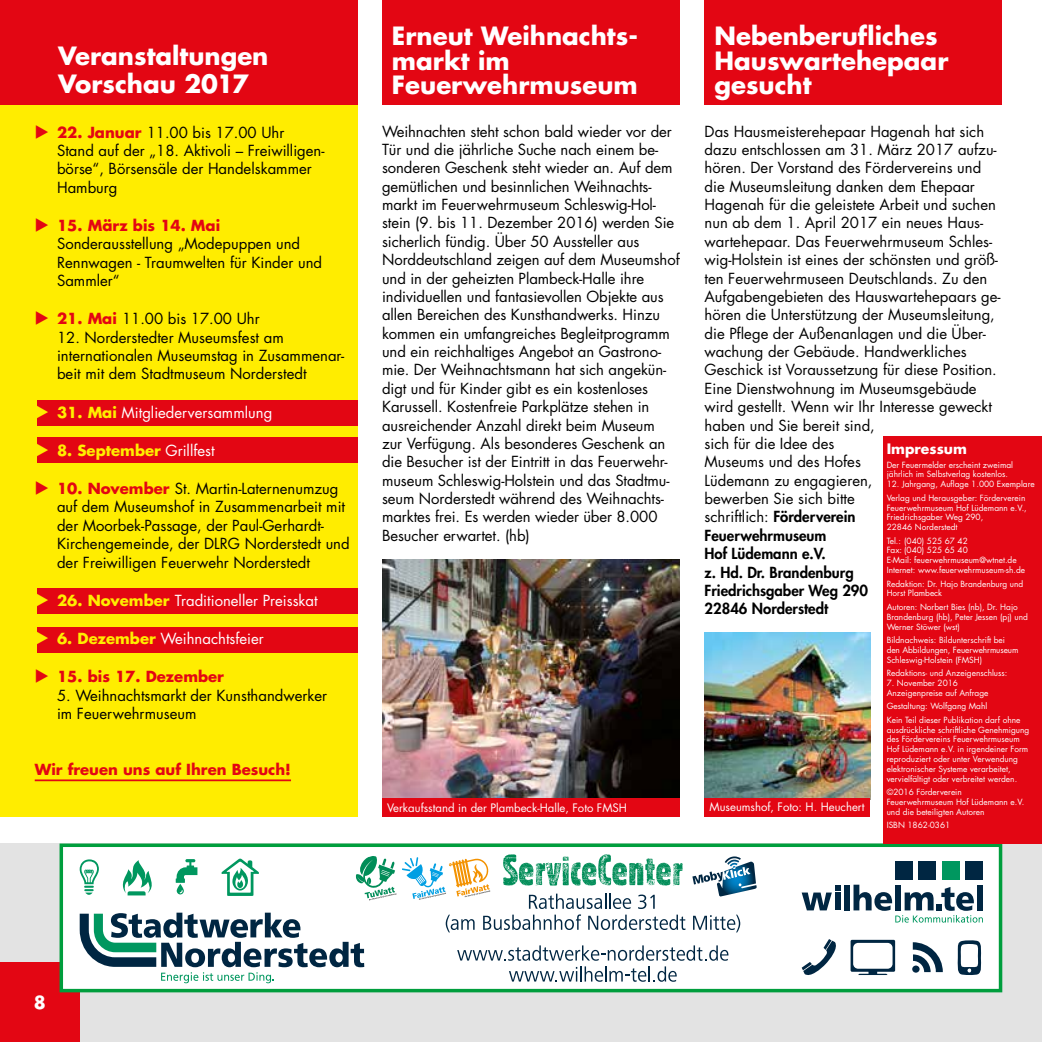
<style>
.page{position:relative;width:1042px;height:1042px;background:#fff}
.page>*{position:absolute;margin:0;border:0;box-sizing:border-box;transform-origin:0 0}
.t1{font:700 24.5px/24.5px "Futura";color:#fff}
.t2{font:700 17.5px "Futura";color:#fff}
.t3{font:14.88px/18.4px "Futura";color:#000}
.t4{font:14.88px "Futura";color:#fff}
.t5{font:700 14.88px "Futura";color:#e30613}
.t6{font:700 14.88px "Futura";color:#ffed00}
.t7{font:700 14px "Futura";color:#fff}
.t8{font:11.38px "Futura";color:#fff}
.t9{font:8.4px/9.8px "Futura";color:#fff}
.s1{font-weight:700;color:#e30613}
.s2{font-weight:700;color:#ffed00}
.s3{font-weight:400;color:#fff}
.s4{font-weight:800}
</style>
<div class="page">
<div style="left:0;top:843px;width:1042px;height:199px;background:#e3e3e3"></div>
<div style="left:0;top:962px;width:79px;height:80px;background:#e30613"></div>
<div style="left:0;top:99px;width:357px;height:717px;background:#ffed00"></div>
<div style="left:60px;top:843px;width:942px;height:149px;background:#fff;border:4px solid #009e3d"></div>
<div style="left:0;top:0;width:357px;height:105px;background:#e30613"></div>
<div style="left:37px;top:400px;width:320px;height:26px;background:#e30613"></div>
<div style="left:37px;top:437px;width:320px;height:26px;background:#e30613"></div>
<svg style="left:693px;top:914px;width:47px;height:18px"></svg>
<svg style="left:80px;top:912px;width:284px;height:71px"></svg>
<div style="left:895px;top:862px;width:18px;height:18px;background:#002642"></div>
<div style="left:918px;top:862px;width:18px;height:18px;background:#002642"></div>
<div style="left:942px;top:862px;width:17px;height:18px;background:#00975f"></div>
<div style="left:965px;top:862px;width:18px;height:18px;background:#002642"></div>
<svg style="left:801px;top:885px;width:39px;height:25px"></svg>
<div style="left:834px;top:892px;width:6px;height:18px;background:#002642"></div>
<div style="left:844px;top:884px;width:6px;height:26px;background:#002642"></div>
<svg style="left:853px;top:884px;width:130px;height:38px"></svg>
<svg style="left:176px;top:859px;width:21px;height:35px"></svg>
<svg style="left:122px;top:860px;width:30px;height:35px"></svg>
<svg style="left:80px;top:859px;width:19px;height:36px"></svg>
<svg style="left:221px;top:858px;width:38px;height:38px"></svg>
<svg style="left:913px;top:942px;width:30px;height:30px"></svg>
<svg style="left:850px;top:940px;width:45px;height:35px"></svg>
<svg style="left:801px;top:939px;width:35px;height:36px"></svg>
<svg style="left:957px;top:940px;width:24px;height:35px"></svg>
<svg style="left:457px;top:945px;width:271px;height:37px"></svg>
<svg style="left:402px;top:854px;width:283px;height:78px"></svg>
<svg style="left:355px;top:856px;width:41px;height:44px"></svg>
<svg style="left:692px;top:856px;width:65px;height:40px"></svg>
<div style="left:37px;top:588px;width:320px;height:26px;background:#e30613"></div>
<div style="left:37px;top:627px;width:320px;height:26px;background:#e30613"></div>
<div style="left:704px;top:0;width:298px;height:105px;background:#e30613"></div>
<div style="left:382px;top:0;width:298px;height:105px;background:#e30613"></div>
<div style="left:883px;top:435px;width:159px;height:408px;background:#e30613"></div>
<img style="left:382px;top:559px;width:298px;height:239px">
<div style="left:382px;top:798px;width:298px;height:18px;background:#e30613"></div>
<hr style="left:35px;top:779px;width:256px;height:2px;background:#e30613">
<img style="left:704px;top:633px;width:166px;height:165px">
<div style="left:704px;top:798px;width:166px;height:18px;background:#e30613"></div>
<h1 class="t1" style="left:58px;top:41px;width:212px;line-height:28px">Veranstaltungen<br>Vorschau 2017</h1>
<p class="t3" style="left:57px;top:123px;width:269px"><span class="s1">22. Januar</span> 11.00 bis 17.00 Uhr<br>Stand auf der „18. Aktivoli – Freiwilligen&shy;börse“, Börsensäle der Handelskammer<br>Hamburg</p>
<p class="t5" style="left:57px;top:215px;width:165px">15. März bis 14. Mai</p>
<p class="t3" style="left:57px;top:234px;width:266px">Sonderausstellung „Modepuppen und<br>Rennwagen - Traumwelten für Kinder und<br>Sammler“</p>
<p class="t3" style="left:57px;top:309px;width:204px"><span class="s1">21. Mai</span> 11.00 bis 17.00 Uhr</p>
<p class="t3" style="left:57px;top:328px;width:289px">12. Norderstedter Museumsfest am internationalen Museumstag in Zusammenar&shy;beit mit dem Stadtmuseum Norderstedt</p>
<p class="t4" style="left:57px;top:402px;width:217px"><span class="s2">31. Mai</span> Mitgliederversammlung</p>
<p class="t6" style="left:57px;top:440px;width:159px">8. September <span class="s3">Grillfest</span></p>
<p class="t3" style="left:57px;top:479px;width:294px"><span class="s1">10. November</span> St. Martin-Laternenumzug auf dem Museumshof in Zusammenarbeit mit der Moorbek-Passage, der Paul-Gerhardt-Kirchengemeinde, der DLRG Norderstedt und der Freiwilligen Feuerwehr Norderstedt</p>
<p class="t4" style="left:57px;top:590px;width:262px"><span class="s2">26. November</span> Traditioneller Preisskat</p>
<p class="t4" style="left:57px;top:628px;width:208px"><span class="s2">6. Dezember</span> Weihnachtsfeier</p>
<p class="t5" style="left:57px;top:666px;width:168px">15. bis 17. Dezember</p>
<p class="t3" style="left:57px;top:686px;width:272px">5. Weihnachtsmarkt der Kunsthandwerker im Feuerwehrmuseum</p>
<p class="t5" style="left:35px;top:758px;width:258px">Wir freuen uns auf Ihren Besuch!</p>
<h1 class="t1" style="left:392px;top:23px;width:247px">Erneut Weihnachts&shy;markt im<br>Feuerwehrmuseum</h1>
<p class="t3" style="left:382px;top:122px;width:299px">Weihnachten steht schon bald wieder vor der Tür und die jährliche Suche nach einem be&shy;sonderen Geschenk steht wieder an. Auf dem gemütlichen und besinnlichen Weihnachts&shy;markt im Feuerwehrmuseum Schleswig-Hol&shy;stein (9. bis 11. Dezember 2016) werden Sie sicherlich fündig. Über 50 Aussteller aus Norddeutschland zeigen auf dem Museumshof und in der geheizten Plambeck-Halle ihre individuellen und fantasievollen Objekte aus allen Bereichen des Kunsthandwerks. Hinzu kommen ein umfangreiches Begleitprogramm und ein reichhaltiges Angebot an Gastrono&shy;mie. Der Weihnachtsmann hat sich angekün&shy;digt und für Kinder gibt es ein kostenloses Karussell. Kostenfreie Parkplätze stehen in ausreichender Anzahl direkt beim Museum<br>zur Verfügung. Als besonderes Geschenk an die Besucher ist der Eintritt in das Feuerwehr&shy;museum Schleswig-Holstein und das Stadtmu&shy;seum Norderstedt während des Weihnachts&shy;marktes frei. Es werden wieder über 8.000<br>Besucher erwartet. (hb)</p>
<p class="t8" style="left:387px;top:799px;width:241px">Verkaufsstand in der Plambeck-Halle, Foto FMSH</p>
<h1 class="t1" style="left:714px;top:23px;width:235px">Nebenberufliches<br>Hauswartehepaar gesucht</h1>
<p class="t3" style="left:704px;top:122px;width:298px">Das Hausmeisterehepaar Hagenah hat sich dazu entschlossen am 31. März 2017 aufzu&shy;hören. Der Vorstand des Fördervereins und die Museumsleitung danken dem Ehepaar Hagenah für die geleistete Arbeit und suchen nun ab dem 1. April 2017 ein neues Haus&shy;wartehepaar. Das Feuerwehrmuseum Schles&shy;wig-Holstein ist eines der schönsten und größ&shy;ten Feuerwehrmuseen Deutschlands. Zu den Aufgabengebieten des Hauswartehepaars ge&shy;hören die Unterstützung der Museumsleitung, die Pflege der Außenanlagen und die Über&shy;wachung der Gebäude. Handwerkliches Geschick ist Voraussetzung für diese Position.<br>Eine Dienstwohnung im Museumsgebäude wird gestellt. Wenn wir Ihr Interesse geweckt haben und Sie bereit sind,<br>sich für die Idee des<br>Museums und des Hofes<br>Lüdemann zu engagieren,<br>bewerben Sie sich bitte<br>schriftlich: <span class="s4">Förderverein<br>Feuerwehrmuseum<br>Hof Lüdemann e.V.<br>z. Hd. Dr. Brandenburg<br>Friedrichsgaber Weg 290<br>22846 Norderstedt</span></p>
<p class="t7" style="left:886px;top:439px;width:82px">Impressum</p>
<p class="t9" style="left:886px;top:459px;width:128px">Der Feuermelder erscheint zweimal jährlich im Selbstverlag kostenlos.</p>
<p class="t9" style="left:886px;top:477px;width:150px;line-height:13.5px">12. Jahrgang, Auflage 1.000 Exemplare<br>Verlag und Herausgeber: Förderverein</p>
<p class="t9" style="left:886px;top:502px;width:142px">Feuerwehrmuseum Hof Lüdemann e.V.,<br>Friedrichsgaber Weg 290,<br>22846 Norderstedt</p>
<p class="t9" style="left:886px;top:535px;width:140px">Tel.: (040) 525 67 42<br>Fax: (040) 525 65 40<br>E-Mail: feuerwehrmuseum@wtnet.de<br>Internet: www.feuerwehrmuseum-sh.de</p>
<p class="t9" style="left:886px;top:578px;width:138px">Redaktion: Dr. Hajo Brandenburg und<br>Horst Plambeck</p>
<p class="t9" style="left:886px;top:602px;width:143px">Autoren: Norbert Bies (nb), Dr. Hajo<br>Brandenburg (hb), Peter Jessen (pj) und<br>Werner Stöwer (wst)</p>
<p class="t9" style="left:886px;top:635px;width:133px">Bildnachweis: Bildunterschrift bei den Abbildungen, Feuerwehrmuseum<br>Schleswig-Holstein (FMSH)</p>
<p class="t9" style="left:886px;top:668px;width:122px">Redaktions- und Anzeigenschluss:</p>
<p class="t9" style="left:886px;top:678px;width:103px">7. November 2016<br>Anzeigenpreise auf Anfrage</p>
<p class="t9" style="left:886px;top:699px;width:135px;line-height:13.5px">Gestaltung: Wolfgang Mahl<br>Kein Teil dieser Publikation darf ohne</p>
<p class="t9" style="left:886px;top:724px;width:144px">ausdrückliche schriftliche Genehmigung des Fördervereins Feuerwehrmuseum Hof Lüdemann e.V. in irgendeiner Form reproduziert oder unter Verwendung elektronischer Systeme verarbeitet, vervielfältigt oder verbreitet werden.</p>
<p class="t9" style="left:886px;top:787px;width:139px">©2016 Förderverein<br>Feuerwehrmuseum Hof Lüdemann e.V. und die beteiligten Autoren</p>
<p class="t9" style="left:886px;top:820px;width:65px">ISBN 1862-0361</p>
<p class="t8" style="left:709px;top:799px;width:157px">Museumshof, Foto: H. Heuchert</p>
<p class="t2" style="left:34px;top:990px;width:14px">8</p>
</div>
